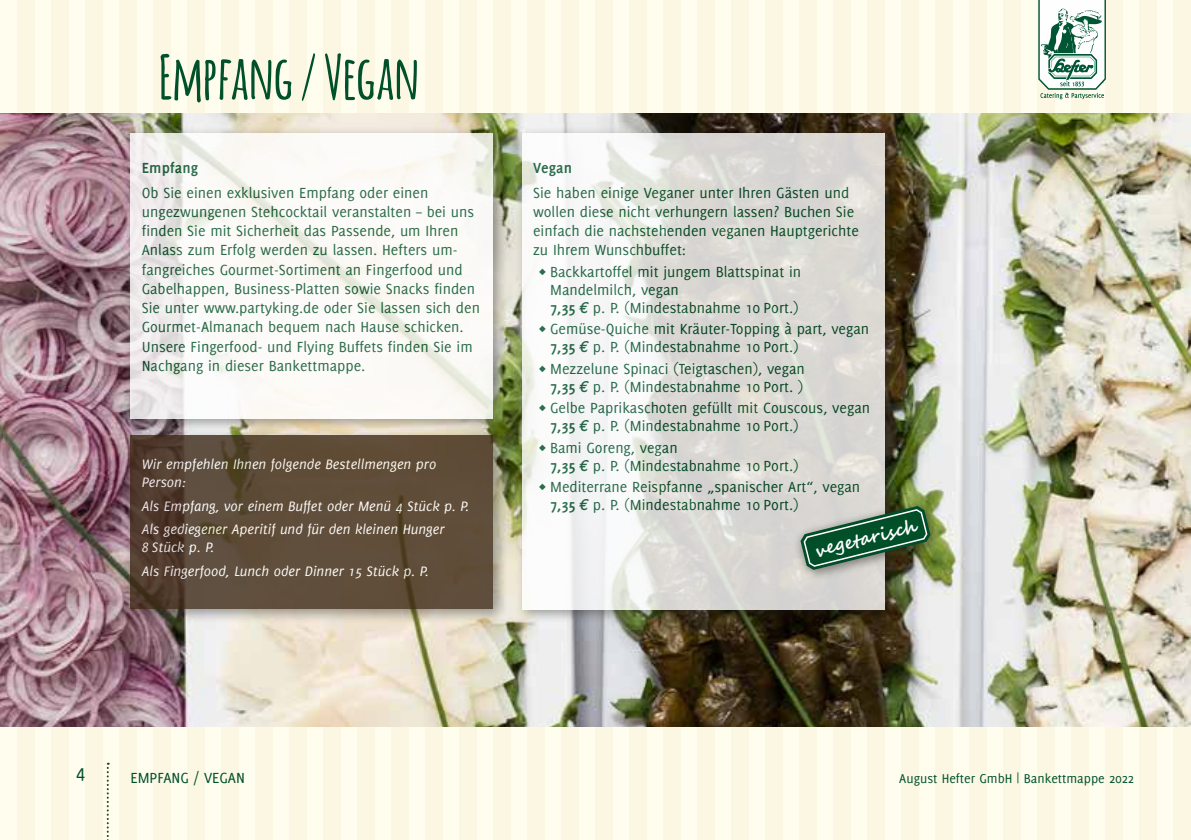
<style>
.page{position:relative;width:1191px;height:840px;background:#fff}
.page>*{position:absolute;margin:0;border:0;box-sizing:border-box;transform-origin:0 0}
.t1{font:700 60px "Amatic";letter-spacing:.01em;color:#00512a}
.t2{font:20px "Delicious";color:#00512a}
.t3{font:700 18px "Segoe Script";color:#fff}
.t4{font:16px/19.2px "Delicious";color:#00512a}
.t5{font:700 16px "Delicious";letter-spacing:.01em;color:#00512a}
.t6{font:italic 15px/23.6px "Delicious";color:#fff}
.t7{font:14px "Delicious";color:#00512a}
.s1{font-weight:700}
.s2{font-weight:700;font-style:italic}
</style>
<div class="page">
<div style="left:0;top:0;width:1191px;height:839px;background:#fffdee"></div>
<hr style="left:0;top:0;width:1px;height:839px;background:#fcf7e3">
<div style="left:17px;top:0;width:17px;height:839px;background:#fcf7e3"></div>
<div style="left:51px;top:0;width:17px;height:839px;background:#fcf7e3"></div>
<div style="left:85px;top:0;width:17px;height:839px;background:#fcf7e3"></div>
<div style="left:119px;top:0;width:17px;height:839px;background:#fcf7e3"></div>
<div style="left:153px;top:0;width:17px;height:839px;background:#fcf7e3"></div>
<div style="left:187px;top:0;width:17px;height:839px;background:#fcf7e3"></div>
<div style="left:221px;top:0;width:17px;height:839px;background:#fcf7e3"></div>
<div style="left:255px;top:0;width:17px;height:839px;background:#fcf7e3"></div>
<div style="left:289px;top:0;width:17px;height:839px;background:#fcf7e3"></div>
<div style="left:323px;top:0;width:17px;height:839px;background:#fcf7e3"></div>
<div style="left:357px;top:0;width:17px;height:839px;background:#fcf7e3"></div>
<div style="left:391px;top:0;width:17px;height:839px;background:#fcf7e3"></div>
<div style="left:425px;top:0;width:17px;height:839px;background:#fcf7e3"></div>
<div style="left:459px;top:0;width:17px;height:839px;background:#fcf7e3"></div>
<div style="left:493px;top:0;width:17px;height:839px;background:#fcf7e3"></div>
<div style="left:527px;top:0;width:17px;height:839px;background:#fcf7e3"></div>
<div style="left:561px;top:0;width:17px;height:839px;background:#fcf7e3"></div>
<div style="left:595px;top:0;width:17px;height:839px;background:#fcf7e3"></div>
<div style="left:629px;top:0;width:17px;height:839px;background:#fcf7e3"></div>
<div style="left:663px;top:0;width:17px;height:839px;background:#fcf7e3"></div>
<div style="left:697px;top:0;width:17px;height:839px;background:#fcf7e3"></div>
<div style="left:731px;top:0;width:17px;height:839px;background:#fcf7e3"></div>
<div style="left:765px;top:0;width:17px;height:839px;background:#fcf7e3"></div>
<div style="left:799px;top:0;width:17px;height:839px;background:#fcf7e3"></div>
<div style="left:833px;top:0;width:17px;height:839px;background:#fcf7e3"></div>
<div style="left:867px;top:0;width:17px;height:839px;background:#fcf7e3"></div>
<div style="left:901px;top:0;width:17px;height:839px;background:#fcf7e3"></div>
<div style="left:935px;top:0;width:17px;height:839px;background:#fcf7e3"></div>
<div style="left:969px;top:0;width:17px;height:839px;background:#fcf7e3"></div>
<div style="left:1003px;top:0;width:17px;height:839px;background:#fcf7e3"></div>
<div style="left:1037px;top:0;width:17px;height:839px;background:#fcf7e3"></div>
<div style="left:1071px;top:0;width:18px;height:839px;background:#fcf7e3"></div>
<div style="left:1106px;top:0;width:17px;height:839px;background:#fcf7e3"></div>
<div style="left:1140px;top:0;width:17px;height:839px;background:#fcf7e3"></div>
<div style="left:1174px;top:0;width:17px;height:839px;background:#fcf7e3"></div>
<svg style="left:1038px;top:0;width:68px;height:99px"></svg>
<svg style="left:107px;top:762px;width:2px;height:78px"></svg>
<img style="left:0;top:113px;width:1191px;height:613px">
<div style="left:123px;top:126px;width:385px;height:307px;background:#1d1d1b;opacity:.5"></div>
<svg style="left:130px;top:133px;width:363px;height:285px;fill:#fbfaf7"></svg>
<div style="left:123px;top:428px;width:385px;height:196px;background:#1d1d1b;opacity:.5"></div>
<svg style="left:130px;top:435px;width:363px;height:174px;background:#5c4937"></svg>
<div style="left:515px;top:126px;width:384px;height:498px;background:#1d1d1b;opacity:.5"></div>
<svg style="left:522px;top:133px;width:362px;height:476px;fill:#dedcd7"></svg>
<div style="left:792px;top:497px;width:150px;height:84px;background:#1d1d1b;opacity:.5"></div>
<div style="left:795px;top:501px;width:144px;height:77px;background:#1d1d1b;opacity:.5"></div>
<svg style="left:800px;top:505px;width:130px;height:64px;background:#557c62"></svg>
<h1 class="t1" style="left:159px;top:34px;width:262px">Empfang / Vegan</h1>
<p class="t5" style="left:142px;top:158px;width:58px">Empfang</p>
<p class="t4" style="left:142px;top:183px;width:340px">Ob Sie einen exklusiven Empfang oder einen ungezwungenen Stehcocktail veranstalten – bei uns finden Sie mit Sicherheit das Passende, um Ihren Anlass zum Erfolg werden zu lassen. Hefters um&shy;fangreiches Gourmet-Sortiment an Fingerfood und Gabelhappen, Business-Platten sowie Snacks finden Sie unter www.partyking.de oder Sie lassen sich den Gourmet-Almanach bequem nach Hause schicken.<br>Unsere Fingerfood- und Flying Buffets finden Sie im Nachgang in dieser Bankettmappe.</p>
<p class="t6" style="left:142px;top:454px;width:296px;line-height:18px">Wir empfehlen Ihnen folgende Bestellmengen pro<br>Person:</p>
<p class="t6" style="left:142px;top:493px;width:329px">Als Empfang, vor einem Buffet oder Menü 4 Stück p. P.<br>Als gediegener Aperitif und für den kleinen Hunger</p>
<p class="t6" style="left:142px;top:535px;width:289px">8 Stück p. P.<br>Als Fingerfood, Lunch oder Dinner 15 Stück p. P.</p>
<p class="t5" style="left:533px;top:158px;width:40px">Vegan</p>
<p class="t4" style="left:533px;top:183px;width:327px">Sie haben einige Veganer unter Ihren Gästen und wollen diese nicht verhungern lassen? Buchen Sie einfach die nachstehenden veganen Hauptgerichte zu Ihrem Wunschbuffet:</p>
<p class="t4" style="left:550px;top:262px;width:253px;line-height:18px;text-indent:-11px">◊ Backkartoffel mit jungem Blattspinat in<br>Mandelmilch, vegan<br><span class="s1">7,35</span> <span class="s2">¤</span> p. P. (Mindestabnahme 10 Port.)</p>
<p class="t4" style="left:550px;top:320px;width:320px;line-height:18px;text-indent:-11px">◊ Gemüse-Quiche mit Kräuter-Topping à part, vegan<br><span class="s1">7,35</span> <span class="s2">¤</span> p. P. (Mindestabnahme 10 Port.)</p>
<p class="t4" style="left:539px;top:359px;width:268px;line-height:18px;text-align:right">◊ Mezzelune Spinaci (Teigtaschen), vegan<br><span class="s1">7,35</span> <span class="s2">¤</span> p. P. (Mindestabnahme 10 Port. )</p>
<p class="t4" style="left:550px;top:398px;width:321px;line-height:18px;text-indent:-11px">◊ Gelbe Paprikaschoten gefüllt mit Couscous, vegan<br><span class="s1">7,35</span> <span class="s2">¤</span> p. P. (Mindestabnahme 10 Port.)</p>
<p class="t4" style="left:550px;top:438px;width:250px;line-height:18px;text-indent:-11px">◊ Bami Goreng, vegan<br><span class="s1">7,35</span> <span class="s2">¤</span> p. P. (Mindestabnahme 10 Port.)</p>
<p class="t4" style="left:550px;top:477px;width:312px;line-height:18px;text-indent:-11px">◊ Mediterrane Reispfanne „spanischer Art“, vegan<br><span class="s1">7,35</span> <span class="s2">¤</span> p. P. (Mindestabnahme 10 Port.)</p>
<p class="t3" style="left:810px;top:536px;width:106px;rotate:-14deg">vegetarisch</p>
<p class="t2" style="left:76px;top:759px;width:10px">4</p>
<p class="t4" style="left:130px;top:767px;width:116px">EMPFANG / VEGAN</p>
<p class="t7" style="left:899px;top:770px;width:236px">August Hefter GmbH | Bankettmappe 2022</p>
</div>
